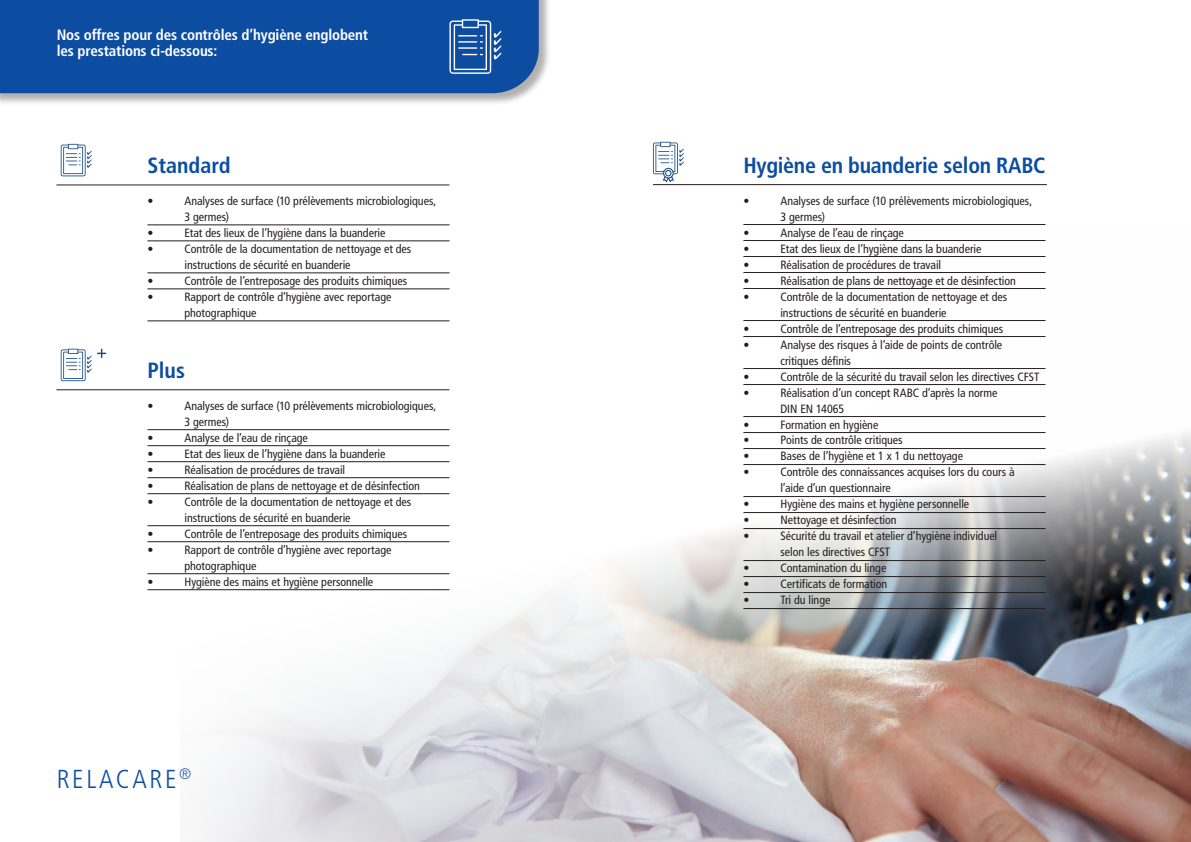
<style>
.page{position:relative;width:1191px;height:842px;background:#fff}
.page>*{position:absolute;margin:0;border:0;box-sizing:border-box;transform-origin:0 0}
.t1{font:300 condensed 26px "Frutiger";letter-spacing:.1em;color:#0d4da1}
.t2{font:700 condensed 22px "Frutiger";letter-spacing:-.015em;color:#0d4da1}
.t3{font:700 condensed 15px/16px "Frutiger";letter-spacing:-.01em;color:#fff}
.t4{font:condensed 12px/16px "Frutiger";letter-spacing:-.005em;color:#231f20}
</style>
<div class="page">
<img style="left:181px;top:240px;width:1010px;height:602px">
<hr style="left:147px;top:225px;width:302px;height:1px;background:#231f20">
<hr style="left:147px;top:241px;width:302px;height:1px;background:#231f20">
<hr style="left:147px;top:273px;width:302px;height:1px;background:#231f20">
<hr style="left:147px;top:289px;width:302px;height:1px;background:#231f20">
<hr style="left:147px;top:321px;width:302px;height:1px;background:#231f20">
<hr style="left:147px;top:429px;width:302px;height:1px;background:#231f20">
<hr style="left:147px;top:445px;width:302px;height:1px;background:#231f20">
<hr style="left:147px;top:461px;width:302px;height:1px;background:#231f20">
<hr style="left:147px;top:477px;width:302px;height:1px;background:#231f20">
<hr style="left:147px;top:493px;width:302px;height:1px;background:#231f20">
<hr style="left:147px;top:525px;width:302px;height:1px;background:#231f20">
<hr style="left:147px;top:541px;width:302px;height:1px;background:#231f20">
<hr style="left:147px;top:573px;width:302px;height:1px;background:#231f20">
<hr style="left:147px;top:589px;width:302px;height:1px;background:#231f20">
<hr style="left:743px;top:224px;width:302px;height:1px;background:#231f20">
<hr style="left:743px;top:240px;width:302px;height:1px;background:#231f20">
<hr style="left:743px;top:256px;width:302px;height:1px;background:#231f20">
<hr style="left:743px;top:272px;width:302px;height:1px;background:#231f20">
<hr style="left:743px;top:288px;width:302px;height:1px;background:#231f20">
<hr style="left:743px;top:320px;width:302px;height:1px;background:#231f20">
<hr style="left:743px;top:336px;width:302px;height:1px;background:#231f20">
<hr style="left:743px;top:368px;width:302px;height:1px;background:#231f20">
<hr style="left:743px;top:384px;width:302px;height:1px;background:#231f20">
<hr style="left:743px;top:416px;width:302px;height:1px;background:#231f20">
<hr style="left:743px;top:432px;width:302px;height:1px;background:#231f20">
<hr style="left:743px;top:448px;width:302px;height:1px;background:#231f20">
<hr style="left:743px;top:464px;width:302px;height:1px;background:#231f20">
<hr style="left:743px;top:496px;width:302px;height:1px;background:#231f20">
<hr style="left:743px;top:512px;width:302px;height:1px;background:#231f20">
<hr style="left:743px;top:528px;width:302px;height:1px;background:#231f20">
<hr style="left:743px;top:560px;width:302px;height:1px;background:#231f20">
<hr style="left:743px;top:576px;width:302px;height:1px;background:#231f20">
<hr style="left:743px;top:592px;width:302px;height:1px;background:#231f20">
<hr style="left:743px;top:608px;width:302px;height:1px;background:#231f20">
<hr style="left:56px;top:389px;width:393px;height:1px;background:#231f20">
<hr style="left:653px;top:184px;width:394px;height:1px;background:#231f20">
<hr style="left:56px;top:185px;width:393px;height:1px;background:#231f20">
<svg style="left:61px;top:144px;width:31px;height:32px"></svg>
<svg style="left:61px;top:349px;width:45px;height:32px"></svg>
<svg style="left:653px;top:142px;width:31px;height:40px"></svg>
<div style="left:0;top:0;width:551px;height:105px;background:#231f20;opacity:.35"></div>
<div style="left:0;top:0;width:539px;height:93px;background:#0d4da1"></div>
<svg style="left:449px;top:19px;width:52px;height:55px;background:#4576b6"></svg>
<p class="t3" style="left:57px;top:26px;width:313px">Nos offres pour des contrôles d’hygiène englobent les prestations ci-dessous:</p>
<h2 class="t2" style="left:147px;top:152px;width:85px">Standard</h2>
<p class="t4" style="left:147px;top:193px;width:7px">•</p>
<p class="t4" style="left:184px;top:193px;width:253px">Analyses de surface (10 prélèvements microbiologiques,<br>3 germes)</p>
<p class="t4" style="left:147px;top:225px;width:7px">•</p>
<p class="t4" style="left:184px;top:225px;width:202px">Etat des lieux de l’hygiène dans la buanderie</p>
<p class="t4" style="left:147px;top:241px;width:7px">•</p>
<p class="t4" style="left:184px;top:241px;width:228px">Contrôle de la documentation de nettoyage et des instructions de sécurité en buanderie</p>
<p class="t4" style="left:147px;top:273px;width:7px">•</p>
<p class="t4" style="left:184px;top:273px;width:224px">Contrôle de l’entreposage des produits chimiques</p>
<p class="t4" style="left:147px;top:289px;width:7px">•</p>
<p class="t4" style="left:184px;top:289px;width:208px">Rapport de contrôle d’hygiène avec reportage photographique</p>
<h2 class="t2" style="left:147px;top:357px;width:39px">Plus</h2>
<p class="t4" style="left:147px;top:398px;width:7px">•</p>
<p class="t4" style="left:184px;top:398px;width:253px">Analyses de surface (10 prélèvements microbiologiques,<br>3 germes)</p>
<p class="t4" style="left:147px;top:430px;width:7px">•</p>
<p class="t4" style="left:184px;top:430px;width:125px">Analyse de l’eau de rinçage</p>
<p class="t4" style="left:147px;top:446px;width:7px">•</p>
<p class="t4" style="left:184px;top:446px;width:202px">Etat des lieux de l’hygiène dans la buanderie</p>
<p class="t4" style="left:147px;top:462px;width:7px">•</p>
<p class="t4" style="left:184px;top:462px;width:162px">Réalisation de procédures de travail</p>
<p class="t4" style="left:147px;top:478px;width:7px">•</p>
<p class="t4" style="left:184px;top:478px;width:237px">Réalisation de plans de nettoyage et de désinfection</p>
<p class="t4" style="left:147px;top:494px;width:7px">•</p>
<p class="t4" style="left:184px;top:494px;width:228px">Contrôle de la documentation de nettoyage et des instructions de sécurité en buanderie</p>
<p class="t4" style="left:147px;top:526px;width:7px">•</p>
<p class="t4" style="left:184px;top:526px;width:224px">Contrôle de l’entreposage des produits chimiques</p>
<p class="t4" style="left:147px;top:542px;width:7px">•</p>
<p class="t4" style="left:184px;top:542px;width:208px">Rapport de contrôle d’hygiène avec reportage photographique</p>
<p class="t4" style="left:147px;top:574px;width:7px">•</p>
<p class="t4" style="left:184px;top:574px;width:190px">Hygiène des mains et hygiène personnelle</p>
<h1 class="t1" style="left:57px;top:764px;width:136px">RELACARE<sup>®</sup></h1>
<h2 class="t2" style="left:743px;top:152px;width:303px">Hygiène en buanderie selon RABC</h2>
<p class="t4" style="left:743px;top:192px;width:7px">•</p>
<p class="t4" style="left:780px;top:192px;width:253px">Analyses de surface (10 prélèvements microbiologiques,<br>3 germes)</p>
<p class="t4" style="left:743px;top:224px;width:7px">•</p>
<p class="t4" style="left:780px;top:224px;width:125px">Analyse de l’eau de rinçage</p>
<p class="t4" style="left:743px;top:240px;width:7px">•</p>
<p class="t4" style="left:780px;top:240px;width:202px">Etat des lieux de l’hygiène dans la buanderie</p>
<p class="t4" style="left:743px;top:256px;width:7px">•</p>
<p class="t4" style="left:780px;top:256px;width:162px">Réalisation de procédures de travail</p>
<p class="t4" style="left:743px;top:272px;width:7px">•</p>
<p class="t4" style="left:780px;top:272px;width:237px">Réalisation de plans de nettoyage et de désinfection</p>
<p class="t4" style="left:743px;top:288px;width:7px">•</p>
<p class="t4" style="left:780px;top:288px;width:228px">Contrôle de la documentation de nettoyage et des instructions de sécurité en buanderie</p>
<p class="t4" style="left:743px;top:320px;width:7px">•</p>
<p class="t4" style="left:780px;top:320px;width:224px">Contrôle de l’entreposage des produits chimiques</p>
<p class="t4" style="left:743px;top:336px;width:7px">•</p>
<p class="t4" style="left:780px;top:336px;width:223px">Analyse des risques à l’aide de points de contrôle critiques définis</p>
<p class="t4" style="left:743px;top:368px;width:7px">•</p>
<p class="t4" style="left:780px;top:368px;width:261px">Contrôle de la sécurité du travail selon les directives CFST</p>
<p class="t4" style="left:743px;top:384px;width:7px">•</p>
<p class="t4" style="left:780px;top:384px;width:219px">Réalisation d’un concept RABC d’après la norme<br>DIN EN 14065</p>
<p class="t4" style="left:743px;top:416px;width:7px">•</p>
<p class="t4" style="left:780px;top:416px;width:99px">Formation en hygiène</p>
<p class="t4" style="left:743px;top:432px;width:7px">•</p>
<p class="t4" style="left:780px;top:432px;width:124px">Points de contrôle critiques</p>
<p class="t4" style="left:743px;top:448px;width:7px">•</p>
<p class="t4" style="left:780px;top:448px;width:184px">Bases de l’hygiène et 1 x 1 du nettoyage</p>
<p class="t4" style="left:743px;top:464px;width:7px">•</p>
<p class="t4" style="left:780px;top:464px;width:236px">Contrôle des connaissances acquises lors du cours à l’aide d’un questionnaire</p>
<p class="t4" style="left:743px;top:496px;width:7px">•</p>
<p class="t4" style="left:780px;top:496px;width:190px">Hygiène des mains et hygiène personnelle</p>
<p class="t4" style="left:743px;top:512px;width:7px">•</p>
<p class="t4" style="left:780px;top:512px;width:118px">Nettoyage et désinfection</p>
<p class="t4" style="left:743px;top:528px;width:7px">•</p>
<p class="t4" style="left:780px;top:528px;width:218px">Sécurité du travail et atelier d’hygiène individuel selon les directives CFST</p>
<p class="t4" style="left:743px;top:560px;width:7px">•</p>
<p class="t4" style="left:780px;top:560px;width:107px">Contamination du linge</p>
<p class="t4" style="left:743px;top:576px;width:7px">•</p>
<p class="t4" style="left:780px;top:576px;width:108px">Certificats de formation</p>
<p class="t4" style="left:743px;top:592px;width:7px">•</p>
<p class="t4" style="left:780px;top:592px;width:52px">Tri du linge</p>
</div>
